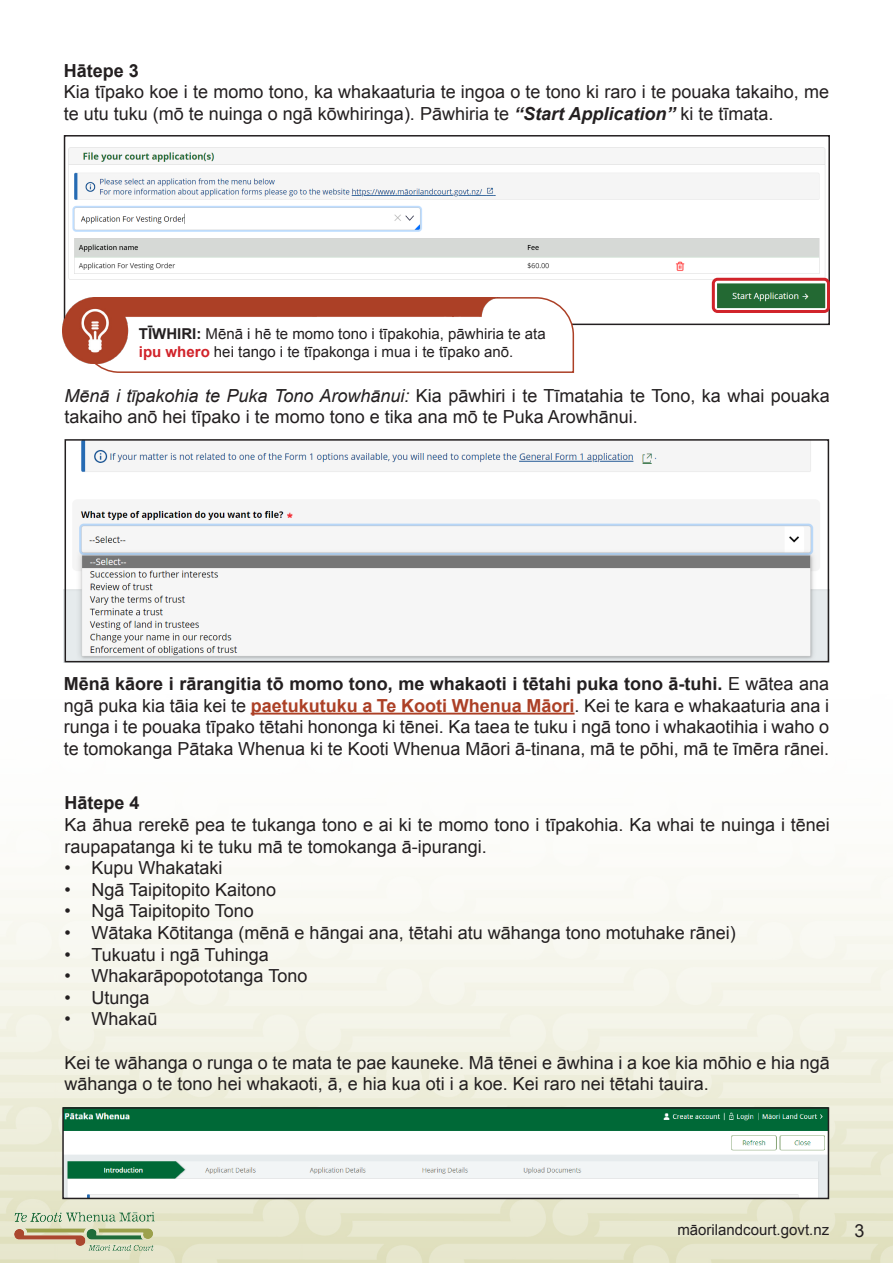
<style>
.page{position:relative;width:893px;height:1263px;background:#fff}
.page>*{position:absolute;margin:0;border:0;box-sizing:border-box;transform-origin:0 0}
.t1{font:18px/21.6px "Arial";color:#231f20}
.t2{font:700 18px "Arial";color:#231f20}
.t3{font:15px/18px "Arial";color:#231f20}
.s1{font-weight:700;font-style:italic}
.s2{font-weight:700}
.s3{font-weight:700;color:#d1232a}
.s4{font-style:italic}
.s5{font-weight:700;color:#ac4026}
</style>
<div class="page">
<img style="left:0;top:712px;width:893px;height:551px">
<img style="left:14px;top:1213px;width:140px;height:37px">
<img style="left:68px;top:147px;width:758px;height:162px">
<div style="left:64px;top:135px;width:766px;height:190px;border:2px solid #231f20"></div>
<div style="left:712px;top:278px;width:118px;height:35px;border:3px solid #d1232a;border-radius:4px"></div>
<hr style="left:251px;top:713px;width:324px;height:1px;background:#ac4026">
<svg style="left:81px;top:296px;width:494px;height:77px"></svg>
<img style="left:63px;top:297px;width:436px;height:66px">
<img style="left:65px;top:1110px;width:761px;height:86px">
<div style="left:62px;top:1107px;width:767px;height:92px;border:2px solid #231f20"></div>
<img style="left:64px;top:439px;width:668px;height:223px">
<img style="left:732px;top:442px;width:94px;height:217px">
<div style="left:65px;top:439px;width:764px;height:223px;border:2px solid #231f20"></div>
<p class="t2" style="left:64px;top:59px;width:77px">Hātepe 3</p>
<p class="t1" style="left:64px;top:82px;width:767px">Kia tīpako koe i te momo tono, ka whakaaturia te ingoa o te tono ki raro i te pouaka takaiho, me te utu tuku (mō te nuinga o ngā kōwhiringa). Pāwhiria te <span class="s1">“Start Application”</span> ki te tīmata.</p>
<p class="t3" style="left:139px;top:325px;width:408px"><span class="s2">TĪWHIRI:</span> Mēnā i hē te momo tono i tīpakohia, pāwhiria te ata <span class="s3">ipu whero</span> hei tango i te tīpakonga i mua i te tīpako anō.</p>
<p class="t1" style="left:65px;top:385px;width:767px"><span class="s4">Mēnā i tīpakohia te Puka Tono Arowhānui:</span> Kia pāwhiri i te Tīmatahia te Tono, ka whai pouaka takaiho anō hei tīpako i te momo tono e tika ana mō te Puka Arowhānui.</p>
<p class="t1" style="left:64px;top:673px;width:767px;text-align:justify"><span class="s2">Mēnā kāore i rārangitia tō momo tono, me whakaoti i tētahi puka tono ā-tuhi.</span> E wātea ana ngā puka kia tāia kei te <span class="s5">paetukutuku a Te Kooti Whenua Māori</span>. Kei te kara e whakaaturia ana i runga i te pouaka tīpako tētahi hononga ki tēnei. Ka taea te tuku i ngā tono i whakaotihia i waho o te tomokanga Pātaka Whenua ki te Kooti Whenua Māori ā-tinana, mā te pōhi, mā te īmēra rānei.</p>
<p class="t2" style="left:65px;top:791px;width:77px">Hātepe 4</p>
<p class="t1" style="left:65px;top:814px;width:767px">Ka āhua rerekē pea te tukanga tono e ai ki te momo tono i tīpakohia. Ka whai te nuinga i tēnei raupapatanga ki te tuku mā te tomokanga ā-ipurangi.</p>
<p class="t1" style="left:65px;top:857px;width:160px">• Kupu Whakataki</p>
<p class="t1" style="left:65px;top:879px;width:213px">• Ngā Taipitopito Kaitono</p>
<p class="t1" style="left:65px;top:900px;width:191px">• Ngā Taipitopito Tono</p>
<p class="t1" style="left:65px;top:922px;width:673px">• Wātaka Kōtitanga (mēnā e hāngai ana, tētahi atu wāhanga tono motuhake rānei)</p>
<p class="t1" style="left:65px;top:943px;width:206px">• Tukuatu i ngā Tuhinga</p>
<p class="t1" style="left:65px;top:965px;width:244px">• Whakarāpopototanga Tono</p>
<p class="t1" style="left:65px;top:987px;width:87px">• Utunga</p>
<p class="t1" style="left:65px;top:1008px;width:95px">• Whakaū</p>
<p class="t1" style="left:65px;top:1051px;width:767px">Kei te wāhanga o runga o te mata te pae kauneke. Mā tēnei e āwhina i a koe kia mōhio e hia ngā wāhanga o te tono hei whakaoti, ā, e hia kua oti i a koe. Kei raro nei tētahi tauira.</p>
<p class="t3" style="left:677px;top:1221px;width:153px">māorilandcourt.govt.nz</p>
<p class="t1" style="left:855px;top:1220px;width:12px">3</p>
</div>
